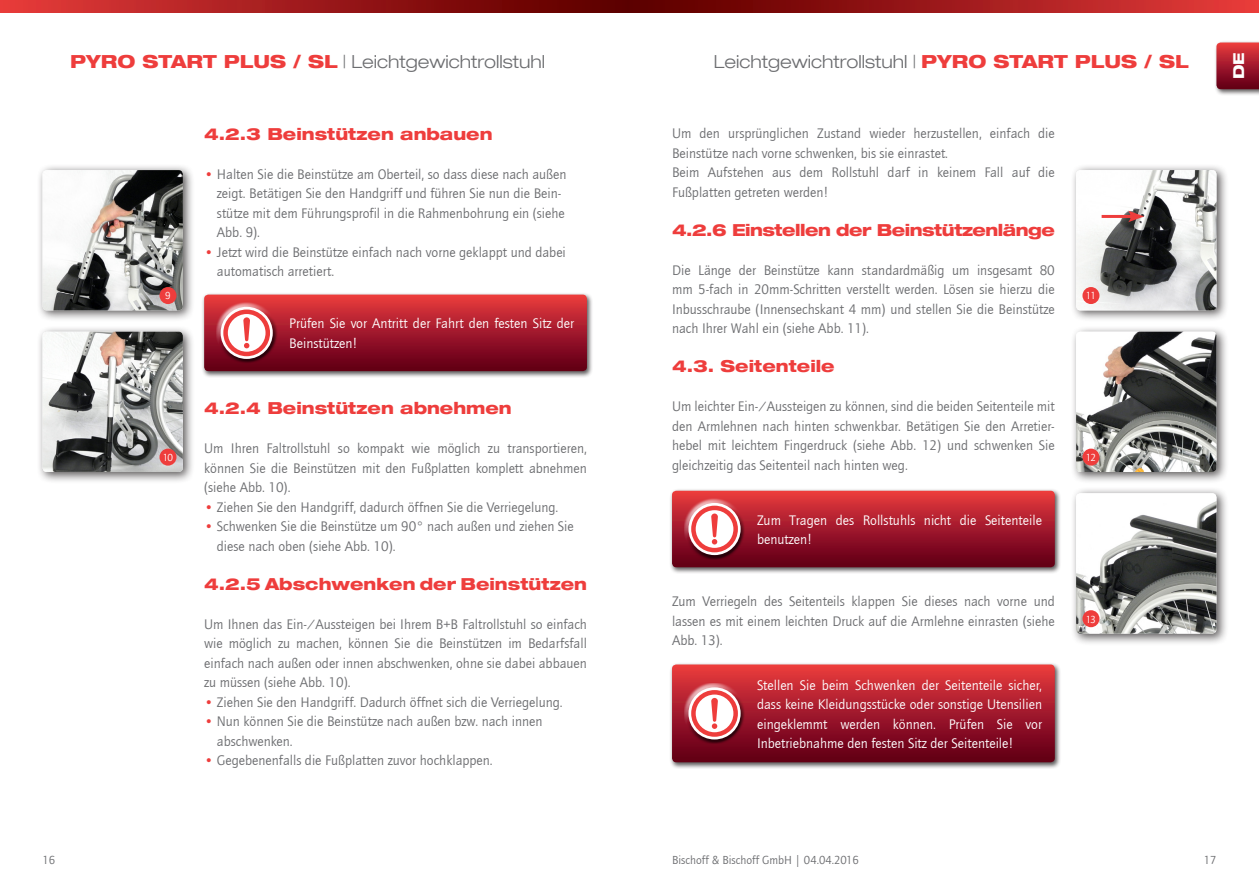
<style>
.page{position:relative;width:1259px;height:893px;background:#fff}
.page>*{position:absolute;margin:0;border:0;box-sizing:border-box;transform-origin:0 0}
.t1{font:300 18px "Helve Neu Lig Ext";color:#6c6d70}
.t2{font:800 16.5px "Helve Neu Hea Ext";color:#ee3d3c}
.t3{font:800 16.5px "Helve Neu Hea Ext";letter-spacing:-.03em;color:#ee3d3c}
.t4{font:800 15px "Helve Neu Hea Ext";color:#fff}
.t5{font:14.25px/19.5px "Quay Sans";color:#6c6d70}
.t6{font:14.25px/19.5px "Quay Sans";color:#fff}
.t7{font:12px "Quay Sans";color:#6c6d70}
.t8{font:10.5px "Quay Sans";letter-spacing:-.1em;color:#fff}
.s1{font-family:"Helve Neu Hea Ext";font-weight:800;color:#ee3d3c}
.s2{color:#ee3d3c}
</style>
<div class="page">
<svg style="left:0;top:0;width:629px;height:12px;background:#9e1a1a"></svg>
<svg style="left:629px;top:0;width:630px;height:12px;background:#9e1a1a"></svg>
<div style="left:1213px;top:40px;width:46px;height:56px;background:#231f20;opacity:.75"></div>
<svg style="left:1216px;top:43px;width:43px;height:46px;background:#a31c2c"></svg>
<div style="left:669px;top:488px;width:392px;height:86px;background:#231f20;opacity:.75"></div>
<svg style="left:672px;top:491px;width:382px;height:76px;background:#a72635"></svg>
<div style="left:691px;top:506px;width:47px;height:46px;border:4px solid #ee3d3c;border-radius:50%"></div>
<div style="left:669px;top:662px;width:392px;height:107px;background:#231f20;opacity:.75"></div>
<svg style="left:672px;top:664px;width:382px;height:98px;background:#a72434"></svg>
<div style="left:691px;top:690px;width:47px;height:47px;border:4px solid #ee3d3c;border-radius:50%"></div>
<div style="left:1070px;top:487px;width:158px;height:158px;background:#231f20;opacity:.75"></div>
<img style="left:1076px;top:493px;width:140px;height:141px">
<div style="left:1070px;top:164px;width:158px;height:158px;background:#231f20;opacity:.75"></div>
<img style="left:1076px;top:170px;width:140px;height:140px">
<div style="left:1070px;top:325px;width:158px;height:159px;background:#231f20;opacity:.75"></div>
<img style="left:1076px;top:332px;width:140px;height:140px">
<div style="left:1082px;top:287px;width:17px;height:17px;background:#ee3d3c;border-radius:50%"></div>
<div style="left:1082px;top:449px;width:17px;height:17px;background:#ee3d3c;border-radius:50%"></div>
<div style="left:1082px;top:610px;width:17px;height:17px;background:#ee3d3c;border-radius:50%"></div>
<hr style="left:1101px;top:215px;width:32px;height:3px;background:#ee3d3c">
<svg style="left:1128px;top:211px;width:16px;height:11px"></svg>
<div style="left:202px;top:292px;width:392px;height:86px;background:#231f20;opacity:.75"></div>
<svg style="left:204px;top:295px;width:383px;height:76px;background:#a72635"></svg>
<div style="left:223px;top:309px;width:47px;height:47px;border:4px solid #ee3d3c;border-radius:50%"></div>
<div style="left:37px;top:164px;width:158px;height:158px;background:#231f20;opacity:.75"></div>
<img style="left:43px;top:170px;width:140px;height:140px">
<div style="left:37px;top:325px;width:158px;height:159px;background:#231f20;opacity:.75"></div>
<img style="left:43px;top:332px;width:140px;height:140px">
<div style="left:159px;top:287px;width:17px;height:17px;background:#ee3d3c;border-radius:50%"></div>
<div style="left:159px;top:449px;width:17px;height:17px;background:#ee3d3c;border-radius:50%"></div>
<p class="t1" style="left:70px;top:50px;width:476px"><span class="s1">PYRO START PLUS / SL</span> | Leichtgewichtrollstuhl</p>
<p class="t1" style="left:714px;top:50px;width:476px">Leichtgewichtrollstuhl | <span class="s1">PYRO START PLUS / SL</span></p>
<p class="t8" style="left:165px;top:290px;width:7px">9</p>
<p class="t8" style="left:163px;top:452px;width:12px">10</p>
<p class="t2" style="left:204px;top:123px;width:290px">4.2.3 Beinstützen anbauen</p>
<p class="t5" style="left:217px;top:164px;width:351px;text-indent:-13px"><span class="s2">•</span> Halten Sie die Beinstütze am Oberteil, so dass diese nach außen zeigt. Betätigen Sie den Handgriff und führen Sie nun die Bein&shy;stütze mit dem Führungsprofil in die Rahmenbohrung ein (siehe Abb. 9).</p>
<p class="t5" style="left:217px;top:242px;width:350px;text-indent:-13px"><span class="s2">•</span> Jetzt wird die Beinstütze einfach nach vorne geklappt und dabei automatisch arretiert.</p>
<p class="t6" style="left:289px;top:314px;width:286px">Prüfen Sie vor Antritt der Fahrt den festen Sitz der<br>Beinstützen!</p>
<p class="t2" style="left:204px;top:398px;width:309px">4.2.4 Beinstützen abnehmen</p>
<p class="t5" style="left:204px;top:439px;width:384px;text-align:justify">Um Ihren Faltrollstuhl so kompakt wie möglich zu transportieren, können Sie die Beinstützen mit den Fußplatten komplett abnehmen (siehe Abb. 10).</p>
<p class="t5" style="left:204px;top:498px;width:356px"><span class="s2">•</span> Ziehen Sie den Handgriff, dadurch öffnen Sie die Verriegelung.</p>
<p class="t5" style="left:217px;top:517px;width:358px;text-indent:-13px"><span class="s2">•</span> Schwenken Sie die Beinstütze um 90° nach außen und ziehen Sie diese nach oben (siehe Abb. 10).</p>
<p class="t2" style="left:204px;top:573px;width:384px">4.2.5 Abschwenken der Beinstützen</p>
<p class="t5" style="left:204px;top:615px;width:384px;text-align:justify">Um Ihnen das Ein-/Aussteigen bei Ihrem B+B Faltrollstuhl so einfach wie möglich zu machen, können Sie die Beinstützen im Bedarfsfall einfach nach außen oder innen abschwenken, ohne sie dabei abbauen zu müssen (siehe Abb. 10).</p>
<p class="t5" style="left:204px;top:693px;width:360px"><span class="s2">•</span> Ziehen Sie den Handgriff. Dadurch öffnet sich die Verriegelung.</p>
<p class="t5" style="left:217px;top:712px;width:327px;text-indent:-13px"><span class="s2">•</span> Nun können Sie die Beinstütze nach außen bzw. nach innen abschwenken.</p>
<p class="t5" style="left:204px;top:751px;width:290px"><span class="s2">•</span> Gegebenenfalls die Fußplatten zuvor hochklappen.</p>
<p class="t5" style="left:672px;top:124px;width:384px">Um den ursprünglichen Zustand wieder herzustellen, einfach die Beinstütze nach vorne schwenken, bis sie einrastet.<br>Beim Aufstehen aus dem Rollstuhl darf in keinem Fall auf die Fußplatten getreten werden!</p>
<p class="t3" style="left:672px;top:219px;width:384px">4.2.6 Einstellen der Beinstützenlänge</p>
<p class="t5" style="left:672px;top:261px;width:384px;text-align:justify">Die Länge der Beinstütze kann standardmäßig um insgesamt 80 mm 5-fach in 20mm-Schritten verstellt werden. Lösen sie hierzu die Inbusschraube (Innensechskant 4 mm) und stellen Sie die Beinstütze nach Ihrer Wahl ein (siehe Abb. 11).</p>
<p class="t2" style="left:672px;top:356px;width:164px">4.3. Seitenteile</p>
<p class="t5" style="left:672px;top:397px;width:384px;text-align:justify">Um leichter Ein-/Aussteigen zu können, sind die beiden Seitenteile mit den Armlehnen nach hinten schwenkbar. Betätigen Sie den Arretier&shy;hebel mit leichtem Fingerdruck (siehe Abb. 12) und schwenken Sie gleichzeitig das Seitenteil nach hinten weg.</p>
<p class="t6" style="left:757px;top:510px;width:286px">Zum Tragen des Rollstuhls nicht die Seitenteile benutzen!</p>
<p class="t5" style="left:672px;top:592px;width:384px;text-align:justify">Zum Verriegeln des Seitenteils klappen Sie dieses nach vorne und lassen es mit einem leichten Druck auf die Armlehne einrasten (siehe Abb. 13).</p>
<p class="t6" style="left:757px;top:675px;width:286px;text-align:justify">Stellen Sie beim Schwenken der Seitenteile sicher, dass keine Kleidungsstücke oder sonstige Utensilien eingeklemmt werden können. Prüfen Sie vor Inbetriebnahme den festen Sitz der Seitenteile!</p>
<p class="t8" style="left:1086px;top:290px;width:12px">11</p>
<p class="t8" style="left:1086px;top:452px;width:12px">12</p>
<p class="t8" style="left:1086px;top:613px;width:12px">13</p>
<p class="t4" style="left:1229px;top:79px;width:28px;rotate:-90deg">DE</p>
<p class="t7" style="left:672px;top:853px;width:188px">Bischoff &amp; Bischoff GmbH | 04.04.2016</p>
<p class="t7" style="left:43px;top:853px;width:14px">16</p>
<p class="t7" style="left:1203px;top:853px;width:14px">17</p>
</div>
